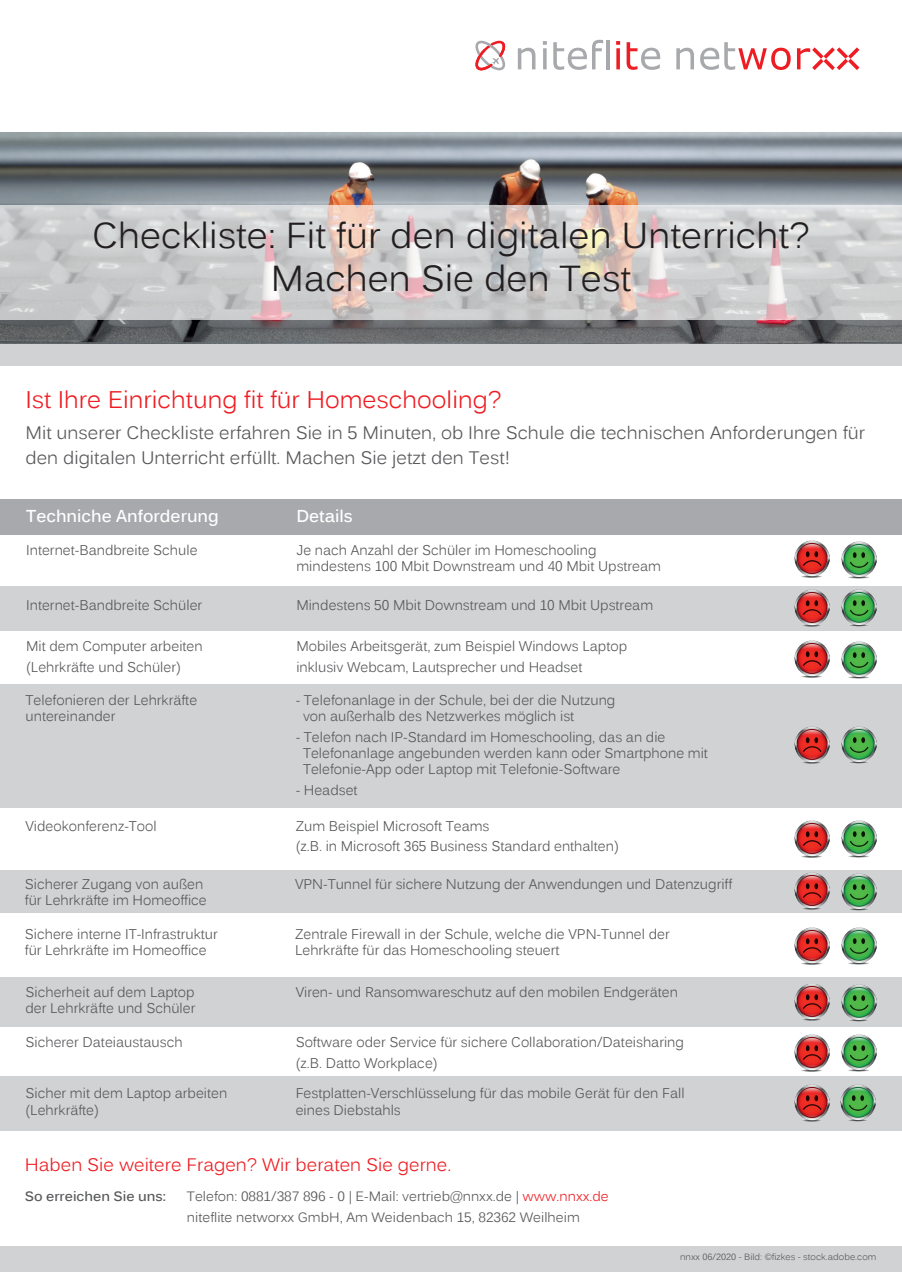
<style>
.page{position:relative;width:902px;height:1272px;background:#fff}
.page>*{position:absolute;margin:0;border:0;box-sizing:border-box;transform-origin:0 0}
.t1{font:36px/43.2px "Kalinga";color:#231f20;text-align:center}
.t2{font:24px "Kalinga";color:#ee1d23}
.t3{font:18px/25.2px "Kalinga";color:#57585a}
.t4{font:18px "Kalinga";color:#ee1d23}
.t5{font:700 17.1px "Kalinga";color:#fff;scale:.96 1}
.t6{font:14.1px/16.2px "Kalinga";color:#57585a;scale:.96 1}
.t7{font:13.5px/21px "Kalinga";color:#57585a}
.t8{font:700 13.5px "Kalinga";color:#57585a}
.t9{font:9px "Kalinga";color:#57585a}
.s1{color:#ee1d23}
</style>
<div class="page">
<img style="left:0;top:132px;width:901px;height:212px">
<div style="left:0;top:683px;width:901px;height:124px;background:#d1d2d4"></div>
<div style="left:0;top:1245px;width:901px;height:26px;background:#d1d2d4"></div>
<svg style="left:518px;top:48px;width:17px;height:21px"></svg>
<hr style="left:543px;top:48px;width:3px;height:21px;background:#a8a9ad">
<svg style="left:543px;top:41px;width:4px;height:4px"></svg>
<svg style="left:553px;top:40px;width:50px;height:30px"></svg>
<hr style="left:606px;top:40px;width:3px;height:29px;background:#a8a9ad">
<svg style="left:616px;top:48px;width:4px;height:21px"></svg>
<svg style="left:616px;top:41px;width:4px;height:4px"></svg>
<svg style="left:626px;top:42px;width:34px;height:28px"></svg>
<svg style="left:676px;top:48px;width:18px;height:21px"></svg>
<svg style="left:700px;top:42px;width:90px;height:28px"></svg>
<svg style="left:797px;top:47px;width:62px;height:23px"></svg>
<svg style="left:475px;top:40px;width:31px;height:30px"></svg>
<div style="left:0;top:586px;width:901px;height:45px;background:#d1d2d4"></div>
<div style="left:0;top:976px;width:901px;height:50px;background:#d1d2d4"></div>
<div style="left:0;top:869px;width:901px;height:43px;background:#d1d2d4"></div>
<div style="left:0;top:1076px;width:901px;height:54px;background:#d1d2d4"></div>
<div style="left:0;top:499px;width:901px;height:35px;background:#a8a9ad"></div>
<div style="left:0;top:344px;width:901px;height:22px;background:#d1d2d4"></div>
<svg style="left:0;top:205px;width:901px;height:114px;background:#d0cdcc"></svg>
<img style="left:794px;top:541px;width:35px;height:37px">
<img style="left:841px;top:541px;width:35px;height:37px">
<img style="left:794px;top:589px;width:35px;height:37px">
<img style="left:841px;top:590px;width:35px;height:37px">
<img style="left:794px;top:726px;width:35px;height:37px">
<img style="left:841px;top:726px;width:35px;height:37px">
<img style="left:794px;top:820px;width:35px;height:37px">
<img style="left:841px;top:820px;width:35px;height:37px">
<img style="left:794px;top:872px;width:35px;height:37px">
<img style="left:841px;top:873px;width:35px;height:37px">
<img style="left:794px;top:927px;width:35px;height:37px">
<img style="left:841px;top:927px;width:35px;height:37px">
<img style="left:794px;top:984px;width:35px;height:36px">
<img style="left:841px;top:984px;width:35px;height:37px">
<img style="left:794px;top:1084px;width:35px;height:37px">
<img style="left:794px;top:1034px;width:35px;height:37px">
<img style="left:841px;top:1034px;width:35px;height:37px">
<img style="left:794px;top:640px;width:35px;height:37px">
<img style="left:841px;top:641px;width:35px;height:37px">
<img style="left:840px;top:1084px;width:35px;height:37px">
<h1 class="t1" style="left:92px;top:217px;width:719px">Checkliste: Fit für den digitalen Unterricht?<br>Machen Sie den Test</h1>
<h2 class="t2" style="left:26px;top:384px;width:477px">Ist Ihre Einrichtung fit für Homeschooling?</h2>
<p class="t3" style="left:26px;top:421px;width:840px">Mit unserer Checkliste erfahren Sie in 5 Minuten, ob Ihre Schule die technischen Anforderungen für den digitalen Unterricht erfüllt. Machen Sie jetzt den Test!</p>
<p class="t5" style="left:26px;top:504px;width:202px">Techniche Anforderung</p>
<p class="t5" style="left:296px;top:504px;width:60px">Details</p>
<p class="t6" style="left:26px;top:543px;width:180px">Internet-Bandbreite Schule</p>
<p class="t6" style="left:296px;top:543px;width:381px">Je nach Anzahl der Schüler im Homeschooling mindestens 100 Mbit Downstream und 40 Mbit Upstream</p>
<p class="t6" style="left:26px;top:597px;width:185px">Internet-Bandbreite Schüler</p>
<p class="t6" style="left:296px;top:597px;width:373px">Mindestens 50 Mbit Downstream und 10 Mbit Upstream</p>
<p class="t6" style="left:26px;top:639px;width:185px">Mit dem Computer arbeiten</p>
<p class="t6" style="left:296px;top:639px;width:346px">Mobiles Arbeitsgerät, zum Beispiel Windows Laptop</p>
<p class="t6" style="left:26px;top:660px;width:163px">(Lehrkräfte und Schüler)</p>
<p class="t6" style="left:296px;top:660px;width:299px">inklusiv Webcam, Lautsprecher und Headset</p>
<p class="t6" style="left:26px;top:693px;width:180px">Telefonieren der Lehrkräfte</p>
<p class="t6" style="left:296px;top:693px;width:334px">- Telefonanlage in der Schule, bei der die Nutzung</p>
<p class="t6" style="left:26px;top:709px;width:95px">untereinander</p>
<p class="t6" style="left:303px;top:709px;width:284px">von außerhalb des Netzwerkes möglich ist</p>
<p class="t6" style="left:303px;top:730px;width:423px;text-indent:-7px">- Telefon nach IP-Standard im Homeschooling, das an die<br>Telefonanlage angebunden werden kann oder Smartphone mit<br>Telefonie-App oder Laptop mit Telefonie-Software</p>
<p class="t6" style="left:296px;top:782px;width:66px">- Headset</p>
<p class="t6" style="left:26px;top:819px;width:138px">Videokonferenz-Tool</p>
<p class="t6" style="left:296px;top:816px;width:338px;line-height:20.4px">Zum Beispiel Microsoft Teams<br>(z.B. in Microsoft 365 Business Standard enthalten)</p>
<p class="t6" style="left:25px;top:876px;width:187px">Sicherer Zugang von außen</p>
<p class="t6" style="left:295px;top:876px;width:457px">VPN-Tunnel für sichere Nutzung der Anwendungen und Datenzugriff</p>
<p class="t6" style="left:25px;top:893px;width:191px">für Lehrkräfte im Homeoffice</p>
<p class="t6" style="left:25px;top:926px;width:202px">Sichere interne IT-Infrastruktur</p>
<p class="t6" style="left:295px;top:926px;width:392px">Zentrale Firewall in der Schule, welche die VPN-Tunnel der</p>
<p class="t6" style="left:25px;top:943px;width:191px">für Lehrkräfte im Homeoffice</p>
<p class="t6" style="left:295px;top:943px;width:277px">Lehrkräfte für das Homeschooling steuert</p>
<p class="t6" style="left:26px;top:984px;width:178px">Sicherheit auf dem Laptop</p>
<p class="t6" style="left:296px;top:984px;width:399px">Viren- und Ransomwareschutz auf den mobilen Endgeräten</p>
<p class="t6" style="left:26px;top:1001px;width:178px">der Lehrkräfte und Schüler</p>
<p class="t6" style="left:26px;top:1035px;width:165px">Sicherer Dateiaustausch</p>
<p class="t6" style="left:296px;top:1033px;width:406px;line-height:20.4px">Software oder Service für sichere Collaboration/Dateisharing (z.B. Datto Workplace)</p>
<p class="t6" style="left:26px;top:1086px;width:212px">Sicher mit dem Laptop arbeiten</p>
<p class="t6" style="left:296px;top:1086px;width:406px">Festplatten-Verschlüsselung für das mobile Gerät für den Fall</p>
<p class="t6" style="left:26px;top:1102px;width:78px">(Lehrkräfte)</p>
<p class="t6" style="left:296px;top:1102px;width:111px">eines Diebstahls</p>
<p class="t4" style="left:25px;top:1153px;width:428px">Haben Sie weitere Fragen? Wir beraten Sie gerne.</p>
<p class="t8" style="left:25px;top:1186px;width:143px">So erreichen Sie uns:</p>
<p class="t7" style="left:187px;top:1186px;width:423px">Telefon: 0881/387 896 - 0 | E-Mail: vertrieb@nnxx.de | <span class="s1">www.nnxx.de </span>niteflite networxx GmbH, Am Weidenbach 15, 82362 Weilheim</p>
<p class="t9" style="left:680px;top:1250px;width:198px">nnxx 06/2020 - Bild: ©fizkes - stock.adobe.com</p>
</div>
